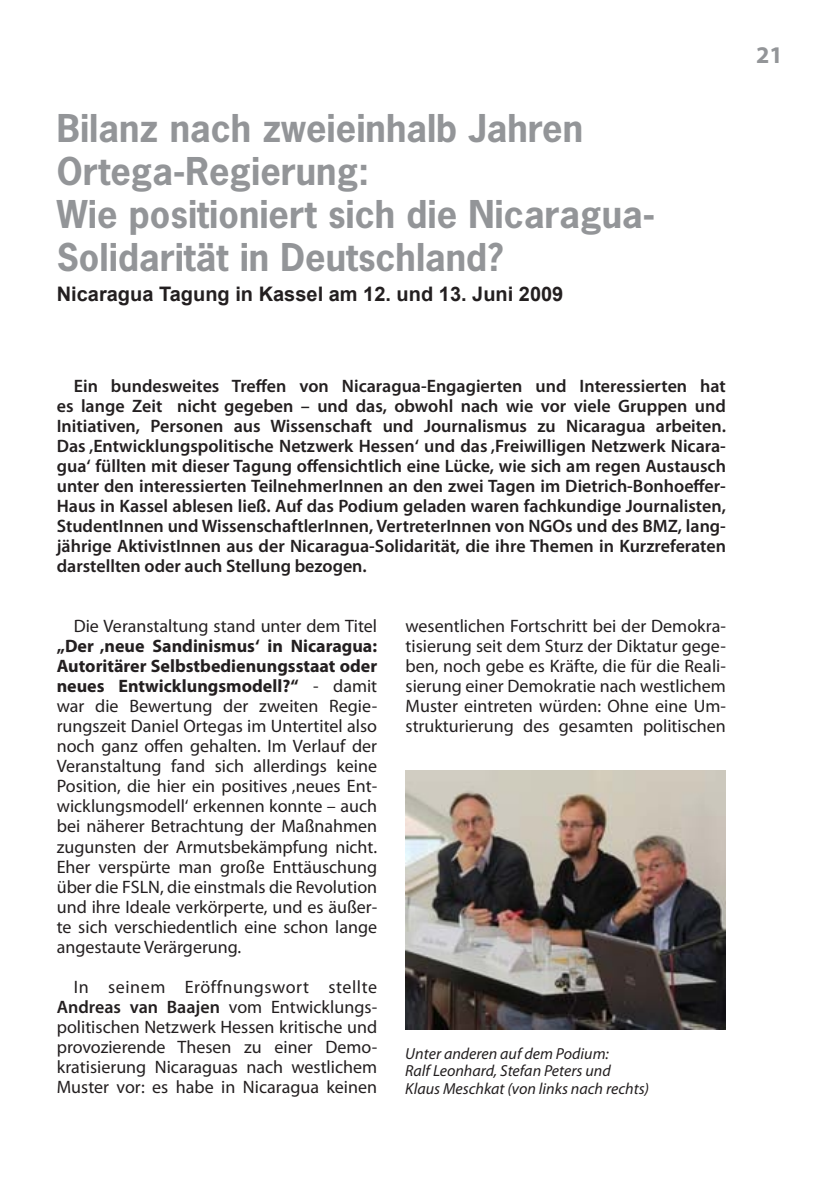
<style>
.page{position:relative;width:839px;height:1191px;background:#fff}
.page>*{position:absolute;margin:0;border:0;box-sizing:border-box;transform-origin:0 0}
.t1{font:700 36px/43.2px "News Gothic Std";color:#939598}
.t2{font:700 24px "Myriad Pro";color:#939598}
.t3{font:700 20px "Arial";color:#231f20}
.t4{font:18px/20px "Myriad Pro";color:#231f20;text-align:justify}
.t5{font:600 18px/20px "Myriad Pro";color:#231f20;text-align:justify}
.t6{font:italic 16px/17.6px "Myriad Pro";color:#231f20}
.s1{font-weight:700}
.s2{font-weight:600}
</style>
<div class="page">
<img style="left:405px;top:770px;width:321px;height:259px">
<h1 class="t1" style="left:57px;top:106px;width:600px">Bilanz nach zweieinhalb Jahren<br>Ortega-Regierung:<br>Wie positioniert sich die Nicaragua-<br>Solidarität in Deutschland?</h1>
<p class="t3" style="left:57px;top:282px;width:508px">Nicaragua Tagung in Kassel am 12. und 13. Juni 2009</p>
<p class="t5" style="left:57px;top:376px;width:671px;text-indent:17px">Ein bundesweites Treffen von Nicaragua-Engagierten und Interessierten hat es lange Zeit nicht gegeben – und das, obwohl nach wie vor viele Gruppen und Initiativen, Personen aus Wissenschaft und Journalismus zu Nicaragua arbeiten.<br>Das ‚Entwicklungspolitische Netzwerk Hessen‘ und das ‚Freiwilligen Netzwerk Nicara&shy;gua‘ füllten mit dieser Tagung offensichtlich eine Lücke, wie sich am regen Austausch unter den interessierten TeilnehmerInnen an den zwei Tagen im Dietrich-Bonhoeffer-Haus in Kassel ablesen ließ. Auf das Podium geladen waren fachkundige Journalisten, StudentInnen und WissenschaftlerInnen, VertreterInnen von NGOs und des BMZ, lang&shy;jährige AktivistInnen aus der Nicaragua-Solidarität, die ihre Themen in Kurzreferaten darstellten oder auch Stellung bezogen.</p>
<p class="t4" style="left:74px;top:616px;width:305px">Die Veranstaltung stand unter dem Titel</p>
<p class="t4" style="left:57px;top:636px;width:322px"><span class="s1">„Der ‚neue Sandinismus‘ in Nicaragua:<br>Autoritärer Selbstbedienungsstaat oder neues Entwicklungsmodell?“</span> - damit war die Bewertung der zweiten Regie&shy;rungszeit Daniel Ortegas im Untertitel also noch ganz offen gehalten. Im Verlauf der Veranstaltung fand sich allerdings keine Position, die hier ein positives ‚neues Ent&shy;wicklungsmodell‘ erkennen konnte – auch bei näherer Betrachtung der Maßnahmen zugunsten der Armutsbekämpfung nicht.<br>Eher verspürte man große Enttäuschung über die FSLN, die einstmals die Revolution und ihre Ideale verkörperte, und es äußer&shy;te sich verschiedentlich eine schon lange angestaute Verärgerung.</p>
<p class="t4" style="left:57px;top:976px;width:322px;text-indent:17px">In seinem Eröffnungswort stellte <span class="s2">Andreas van Baajen</span> vom Entwicklungs&shy;politischen Netzwerk Hessen kritische und provozierende Thesen zu einer Demo&shy;kratisierung Nicaraguas nach westlichem Muster vor: es habe in Nicaragua keinen</p>
<p class="t4" style="left:405px;top:616px;width:322px">wesentlichen Fortschritt bei der Demokra&shy;tisierung seit dem Sturz der Diktatur gege&shy;ben, noch gebe es Kräfte, die für die Reali&shy;sierung einer Demokratie nach westlichem Muster eintreten würden: Ohne eine Um&shy;strukturierung des gesamten politischen</p>
<p class="t6" style="left:405px;top:1043px;width:245px">Unter anderen auf dem Podium:<br>Ralf Leonhard, Stefan Peters und<br>Klaus Meschkat (von links nach rechts)</p>
<h2 class="t2" style="left:756px;top:40px;width:28px">21</h2>
</div>
